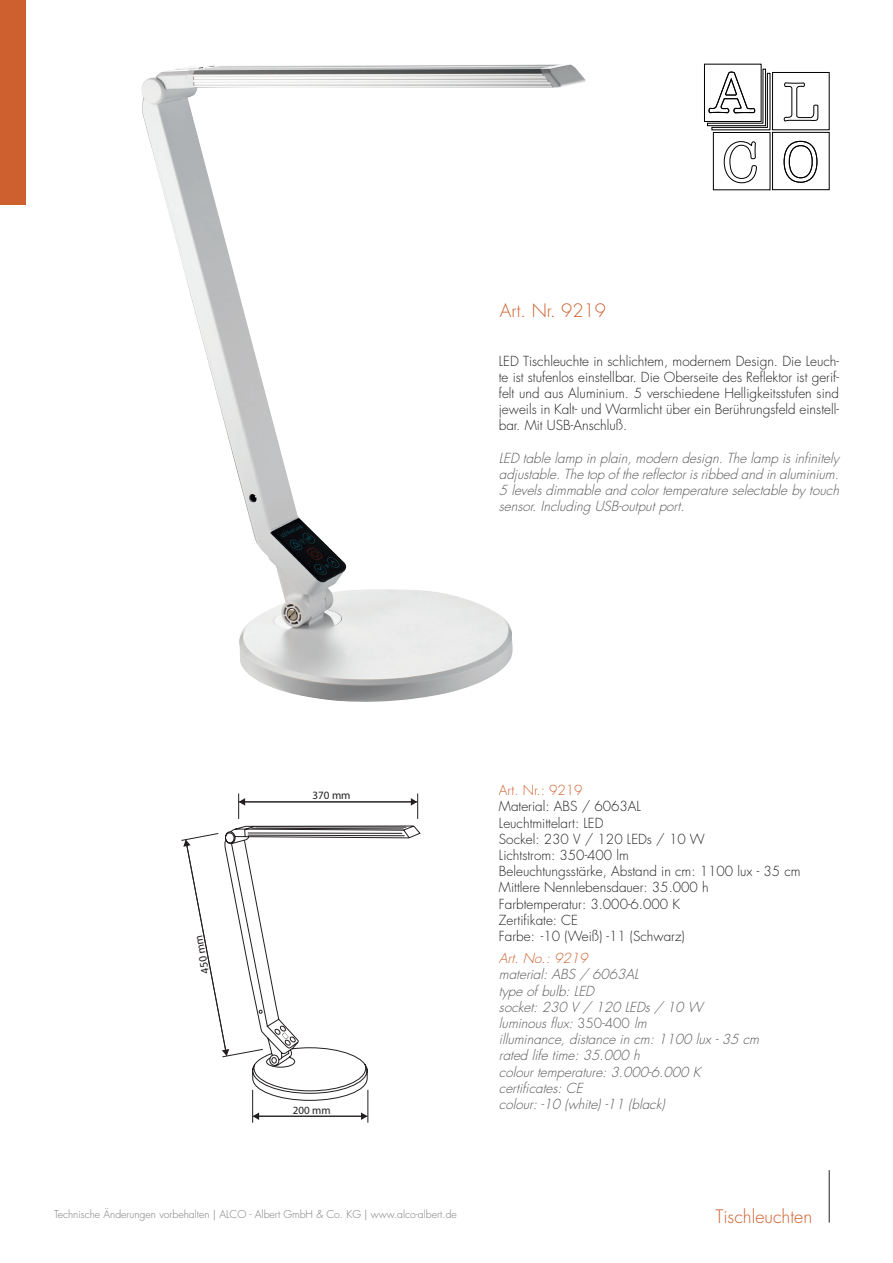
<style>
.page{position:relative;width:893px;height:1263px;background:#fff}
.page>*{position:absolute;margin:0;border:0;box-sizing:border-box;transform-origin:0 0}
.t1{font:300 18px "Futura Std";color:#cd602e}
.t2{font:300 13.5px/16.2px "Futura Std";color:#231f20;text-align:justify}
.t3{font:italic 300 13.5px/16.2px "Futura Std";color:#57585a}
.t4{font:300 13.5px "Futura Std";color:#cd602e}
.t5{font:italic 300 13.5px "Futura Std";color:#cd602e}
.t6{font:11.4px "Myriad Pro";color:#231f20}
.t7{font:11.25px "Myriad Pro";color:#231f20}
.t8{font:11.1px "Myriad Pro";color:#231f20}
.t9{font:300 10.5px "Futura Std";color:#787a7d}
.s1{font-style:normal}
</style>
<div class="page">
<hr style="left:829px;top:1170px;width:1px;height:52px;background:#231f20">
<svg style="left:704px;top:64px;width:126px;height:126px"></svg>
<img style="left:141px;top:64px;width:445px;height:638px">
<hr style="left:252px;top:1090px;width:1px;height:33px;background:#231f20">
<hr style="left:368px;top:1090px;width:1px;height:33px;background:#231f20">
<hr style="left:258px;top:1116px;width:104px;height:1px;background:#231f20">
<svg style="left:253px;top:1112px;width:6px;height:8px"></svg>
<svg style="left:361px;top:1112px;width:6px;height:8px"></svg>
<svg style="left:181px;top:825px;width:239px;height:276px"></svg>
<hr style="left:244px;top:802px;width:168px;height:1px;background:#231f20">
<svg style="left:238px;top:793px;width:7px;height:26px"></svg>
<svg style="left:411px;top:793px;width:7px;height:26px"></svg>
<div style="left:0;top:0;width:26px;height:204px;background:#cd602e"></div>
<p class="t1" style="left:500px;top:299px;width:108px">Art. Nr. 9219</p>
<p class="t2" style="left:499px;top:353px;width:342px">LED Tischleuchte in schlichtem, modernem Design. Die Leuch&shy;te ist stufenlos einstellbar. Die Oberseite des Reflektor ist gerif&shy;felt und aus Aluminium. 5 verschiedene Helligkeitsstufen sind jeweils in Kalt- und Warmlicht über ein Berührungsfeld einstell&shy;bar. Mit USB-Anschluß.</p>
<p class="t3" style="left:499px;top:450px;width:345px">LED table lamp inplain,moderndesign.The lamp isinfinitely adjustable.The top ofthe reflectorisribbed and inaluminium.<br>5 levelsdimmable and colortemperature selectable by touch sensor.Including USB-outputport.</p>
<p class="t6" style="left:199px;top:975px;width:40px;rotate:-101deg">450 mm</p>
<p class="t7" style="left:312px;top:789px;width:40px;rotate:-1deg">370 mm</p>
<p class="t8" style="left:293px;top:1103px;width:39px;rotate:-1deg">200 mm</p>
<p class="t9" style="left:54px;top:1207px;width:404px">Technische Änderungen vorbehalten | ALCO - Albert GmbH &amp; Co. KG | www.alco-albert.de</p>
<p class="t4" style="left:499px;top:782px;width:85px">Art. Nr.: 9219</p>
<p class="t2" style="left:499px;top:799px;width:144px">Material: ABS / 6063AL</p>
<p class="t2" style="left:499px;top:815px;width:106px">Leuchtmittelart: LED</p>
<p class="t2" style="left:499px;top:831px;width:207px">Sockel: 230 V / 120 LEDs / 10 W</p>
<p class="t2" style="left:499px;top:847px;width:132px">Lichtstrom: 350-400 lm</p>
<p class="t2" style="left:499px;top:863px;width:303px">Beleuchtungsstärke, Abstand in cm: 1100 lux - 35 cm</p>
<p class="t2" style="left:499px;top:880px;width:211px">Mittlere Nennlebensdauer: 35.000 h</p>
<p class="t2" style="left:499px;top:896px;width:183px">Farbtemperatur: 3.000-6.000 K</p>
<p class="t2" style="left:499px;top:912px;width:81px">Zertifikate: CE</p>
<p class="t2" style="left:499px;top:928px;width:187px">Farbe: -10 (Weiß) -11 (Schwarz)</p>
<p class="t5" style="left:499px;top:950px;width:94px">Art.No.:9219</p>
<p class="t3" style="left:499px;top:967px;width:145px">material:ABS / 6063AL</p>
<p class="t3" style="left:499px;top:983px;width:100px">type ofbulb:LED</p>
<p class="t3" style="left:499px;top:999px;width:209px">socket:230 V / 120 LEDs/ 10 W</p>
<p class="t3" style="left:499px;top:1015px;width:153px">luminousflux:<span class="s1">3 5 0-4 0 0</span> lm</p>
<p class="t3" style="left:499px;top:1031px;width:265px">illuminance,distance incm:1100 lux-35 cm</p>
<p class="t3" style="left:499px;top:1048px;width:146px">rated life time:35.000 h</p>
<p class="t3" style="left:499px;top:1064px;width:207px">colourtemperature:3.000-6.000 K</p>
<p class="t3" style="left:499px;top:1080px;width:89px">certificates:CE</p>
<p class="t3" style="left:499px;top:1096px;width:171px">colour: -10 (white)-11 (black)</p>
<p class="t1" style="left:716px;top:1205px;width:98px">Tischleuchten</p>
</div>
